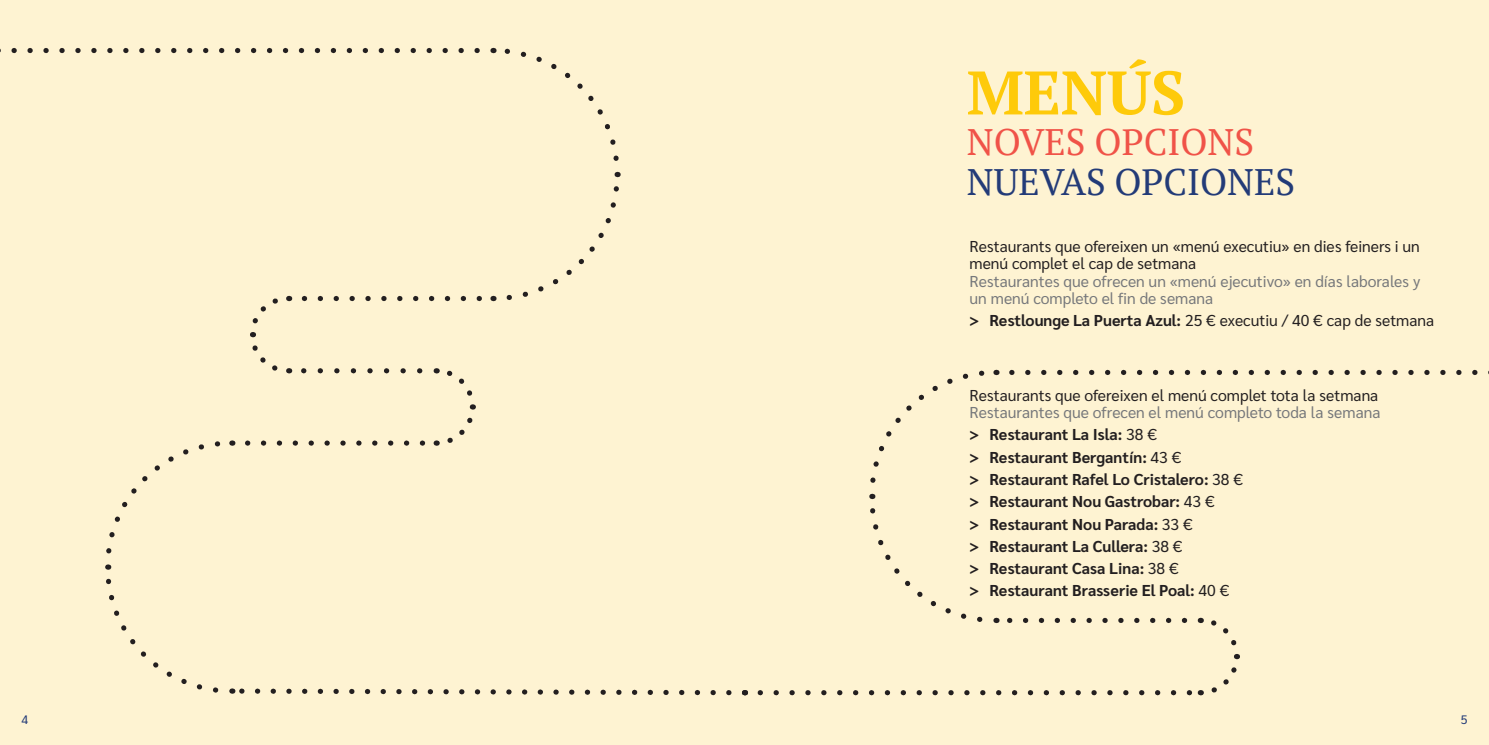
<style>
.page{position:relative;width:1489px;height:745px;background:#fff}
.page>*{position:absolute;margin:0;border:0;box-sizing:border-box;transform-origin:0 0}
.RESTAURANT_NOM{font:700 61.25px "PT Serif";color:#feca0a}
.t1{font:36.75px "PT Serif";color:#233b78}
.t2{font:36.75px "PT Serif";color:#f05348}
.TEXT_MENÚ{font:700 15.75px "Sarabun";color:#231f20}
.TEXT_MENÚ-2{font:15.75px/17.3px "Sarabun";color:#76787b}
.TEXT_MENÚ-3{font:15.75px/17.3px "Sarabun";color:#231f20}
.t3{font:12.25px "Sarabun";color:#233b78}
.s1{color:#231f20}
.s2{font-weight:800}
.s3{font-weight:700}
.s4{color:#76787b}
.s5{font-weight:400}
</style>
<div class="page">
<div style="left:0;top:0;width:744px;height:744px;background:#fef3d2"></div>
<div style="left:744px;top:0;width:744px;height:744px;background:#fef3d2"></div>
<svg style="left:760px;top:690px;width:432px;height:4px"></svg>
<svg style="left:1007px;top:617px;width:177px;height:5px"></svg>
<svg style="left:1200px;top:617px;width:40px;height:79px"></svg>
<svg style="left:869px;top:493px;width:114px;height:129px"></svg>
<svg style="left:870px;top:369px;width:126px;height:114px"></svg>
<svg style="left:1011px;top:369px;width:478px;height:6px"></svg>
<svg style="left:247px;top:440px;width:179px;height:5px"></svg>
<svg style="left:301px;top:368px;width:119px;height:5px"></svg>
<svg style="left:304px;top:296px;width:178px;height:5px"></svg>
<svg style="left:232px;top:688px;width:500px;height:8px"></svg>
<svg style="left:105px;top:564px;width:114px;height:129px"></svg>
<svg style="left:106px;top:440px;width:127px;height:114px"></svg>
<svg style="left:436px;top:368px;width:40px;height:78px"></svg>
<svg style="left:250px;top:295px;width:40px;height:79px"></svg>
<svg style="left:506px;top:172px;width:115px;height:128px"></svg>
<svg style="left:493px;top:47px;width:126px;height:114px"></svg>
<svg style="left:0;top:48px;width:477px;height:5px"></svg>
<p class="RESTAURANT_NOM" style="left:966px;top:53px;width:220px">MENÚS</p>
<p class="t2" style="left:966px;top:118px;width:289px">NOVES OPCIONS</p>
<p class="t1" style="left:966px;top:158px;width:330px">NUEVAS OPCIONES</p>
<p class="TEXT_MENÚ-2" style="left:969px;top:238px;width:452px"><span class="s1">Restaurants que ofereixen un «menú executiu» en dies feiners i un menú complet el cap de setmana<br></span>Restaurantes que ofrecen un «menú ejecutivo» en días laborales y un menú completo el fin de semana</p>
<p class="TEXT_MENÚ-3" style="left:969px;top:312px;width:466px"><span class="s2">&gt;</span> <span class="s3">Restlounge La Puerta Azul:</span> 25 € executiu / 40 € cap de setmana</p>
<p class="TEXT_MENÚ-3" style="left:969px;top:386px;width:412px">Restaurants que ofereixen el menú complet tota la setmana<br><span class="s4">Restaurantes que ofrecen el menú completo toda la semana</span></p>
<p class="TEXT_MENÚ" style="left:969px;top:425px;width:189px"><span class="s2">&gt;</span> Restaurant La Isla: <span class="s5">38 €</span></p>
<p class="TEXT_MENÚ" style="left:969px;top:447px;width:213px"><span class="s2">&gt;</span> Restaurant Bergantín: <span class="s5">43 €</span></p>
<p class="TEXT_MENÚ" style="left:969px;top:470px;width:275px"><span class="s2">&gt;</span> Restaurant Rafel Lo Cristalero: <span class="s5">38 €</span></p>
<p class="TEXT_MENÚ" style="left:969px;top:492px;width:247px"><span class="s2">&gt;</span> Restaurant Nou Gastrobar: <span class="s5">43 €</span></p>
<p class="TEXT_MENÚ" style="left:969px;top:514px;width:225px"><span class="s2">&gt;</span> Restaurant Nou Parada: <span class="s5">33 €</span></p>
<p class="TEXT_MENÚ" style="left:969px;top:537px;width:215px"><span class="s2">&gt;</span> Restaurant La Cullera: <span class="s5">38 €</span></p>
<p class="TEXT_MENÚ" style="left:969px;top:559px;width:211px"><span class="s2">&gt;</span> Restaurant Casa Lina: <span class="s5">38 €</span></p>
<p class="TEXT_MENÚ" style="left:969px;top:581px;width:261px"><span class="s2">&gt;</span> Restaurant Brasserie El Poal: <span class="s5">40 €</span></p>
<p class="t3" style="left:21px;top:712px;width:8px">4</p>
<p class="t3" style="left:1460px;top:712px;width:8px">5</p>
</div>
